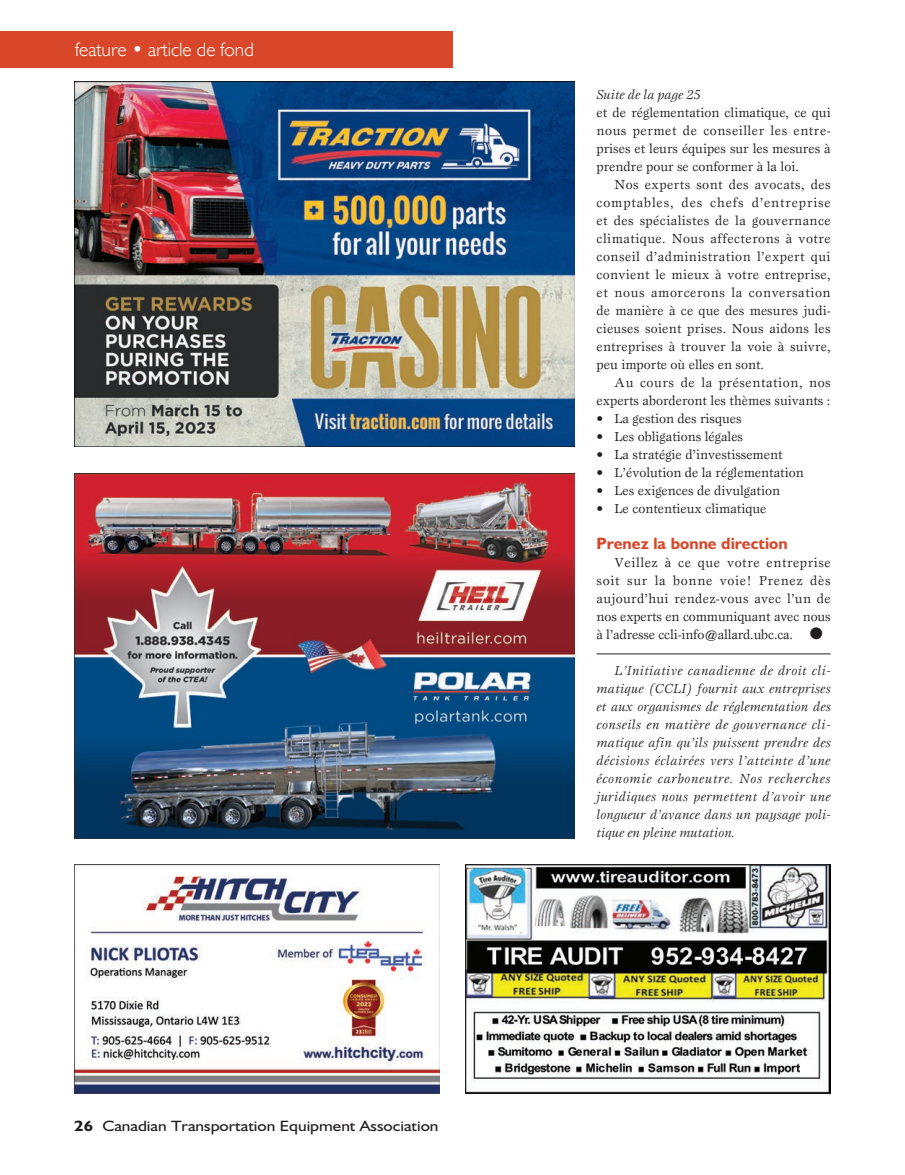
<style>
.page{position:relative;width:905px;height:1175px;background:#fff}
.page>*{position:absolute;margin:0;border:0;box-sizing:border-box;transform-origin:0 0}
.toppers{font:300 19.5px "Humanist 521 BT";color:#fff}
.subheads{font:700 16.5px "Humanist 521 BT";color:#d84729}
.t1{font:15px "Humanist 521 BT";color:#231f20;scale:1.15 1}
.t2{font:13.5px/18px "Esprit";color:#231f20;text-align:justify}
.t3{font:italic 13.5px/18px "Esprit";color:#231f20;text-align:justify}
.s1{font-weight:700}
</style>
<div class="page">
<img style="left:74px;top:864px;width:365px;height:229px">
<img style="left:465px;top:864px;width:365px;height:229px">
<img style="left:74px;top:81px;width:500px;height:365px">
<img style="left:74px;top:473px;width:500px;height:365px">
<hr style="left:596px;top:653px;width:234px;height:1px;background:#231f20">
<div style="left:0;top:31px;width:453px;height:36px;background:#d84729"></div>
<p class="toppers" style="left:75px;top:37px;width:180px">feature • article de fond</p>
<p class="t1" style="left:74px;top:1116px;width:318px"><span class="s1">26</span> Canadian Transportation Equipment Association</p>
<p class="t3" style="left:596px;top:86px;width:106px">Suite de la page 25</p>
<p class="t2" style="left:596px;top:103px;width:236px">et de réglementation climatique, ce qui nous permet de conseiller les entre&shy;prises et leurs équipes sur les mesures à prendre pour se conformer à la loi.</p>
<p class="t2" style="left:596px;top:175px;width:236px;text-indent:18px">Nos experts sont des avocats, des comptables, des chefs d’entreprise et des spécialistes de la gouvernance climatique. Nous affecterons à votre conseil d’administration l’expert qui convient le mieux à votre entreprise, et nous amorcerons la conversation de manière à ce que des mesures judi&shy;cieuses soient prises. Nous aidons les entreprises à trouver la voie à suivre, peu importe où elles en sont.</p>
<p class="t2" style="left:596px;top:373px;width:236px;text-align:right">Au cours de la présentation, nos experts aborderont les thèmes suivants :</p>
<p class="t2" style="left:596px;top:409px;width:146px">• La gestion des risques</p>
<p class="t2" style="left:596px;top:427px;width:148px">• Les obligations légales</p>
<p class="t2" style="left:596px;top:445px;width:187px">• La stratégie d’investissement</p>
<p class="t2" style="left:596px;top:463px;width:208px">• L’évolution de la réglementation</p>
<p class="t2" style="left:596px;top:481px;width:185px">• Les exigences de divulgation</p>
<p class="t2" style="left:596px;top:499px;width:171px">• Le contentieux climatique</p>
<p class="subheads" style="left:596px;top:533px;width:193px">Prenez la bonne direction</p>
<p class="t2" style="left:596px;top:553px;width:236px;text-indent:18px">Veillez à ce que votre entreprise soit sur la bonne voie! Prenez dès aujourd’hui rendez-vous avec l’un de nos experts en communiquant avec nous à l’adresse ccli-info@allard.ubc.ca. ●</p>
<p class="t3" style="left:596px;top:662px;width:236px;text-indent:18px">L’Initiative canadienne de droit cli&shy;matique (CCLI) fournit aux entreprises et aux organismes de réglementation des conseils en matière de gouvernance cli&shy;matique afin qu’ils puissent prendre des décisions éclairées vers l’atteinte d’une économie carboneutre. Nos recherches juridiques nous permettent d’avoir une longueur d’avance dans un paysage poli&shy;tique en pleine mutation.</p>
</div>
